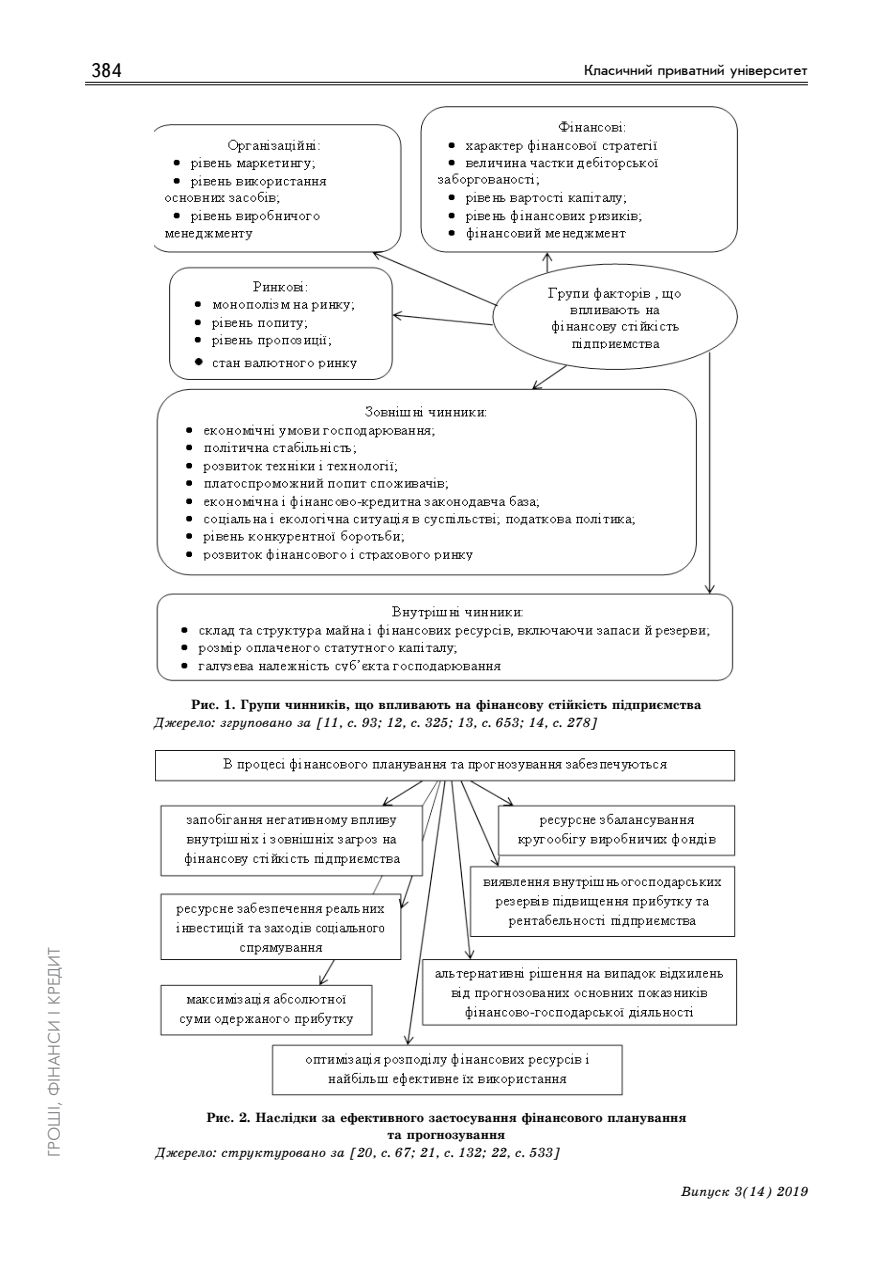
<style>
.page{position:relative;width:893px;height:1263px;background:#fff}
.page>*{position:absolute;margin:0;border:0;box-sizing:border-box;transform-origin:0 0}
.t1{font:19.5px "Ukrainian Text";color:#000}
.t2{font:16.5px "Ukrainian Futuris";color:#808285}
.t3{font:15px "Ukrainian Journal Sans";color:#000}
.t4{font:700 13.5px/16.6px "Ukrainian School";color:#000;text-align:center}
.t5{font:italic 13.5px "Ukrainian School";color:#000}
</style>
<div class="page">
<hr style="left:85px;top:82px;width:723px;height:1px;background:#000">
<hr style="left:85px;top:85px;width:723px;height:1px;background:#000">
<img style="left:156px;top:750px;width:581px;height:346px">
<img style="left:155px;top:106px;width:583px;height:576px">
<h1 class="t1" style="left:91px;top:60px;width:32px">384</h1>
<p class="t3" style="left:584px;top:63px;width:225px">Класичний приватний університет</p>
<p class="t2" style="left:46px;top:1157px;width:210px;rotate:-90deg">ГРОШІ, ФІНАНСИ І КРЕДИТ</p>
<p class="t4" style="left:191px;top:696px;width:512px">Рис. 1. Групи чинників, що впливають на фінансову стійкість підприємства</p>
<p class="t5" style="left:155px;top:714px;width:445px">Джерело: згруповано за [11, с. 93; 12, с. 325; 13, с. 653; 14, с. 278]</p>
<p class="t4" style="left:206px;top:1109px;width:482px">Рис. 2. Наслідки за ефективного застосування фінансового планування та прогнозування</p>
<p class="t5" style="left:156px;top:1144px;width:406px">Джерело: структуровано за [20, с. 67; 21, с. 132; 22, с. 533]</p>
<p class="t5" style="left:681px;top:1183px;width:129px">Випуск 3(14) 2019</p>
</div>
